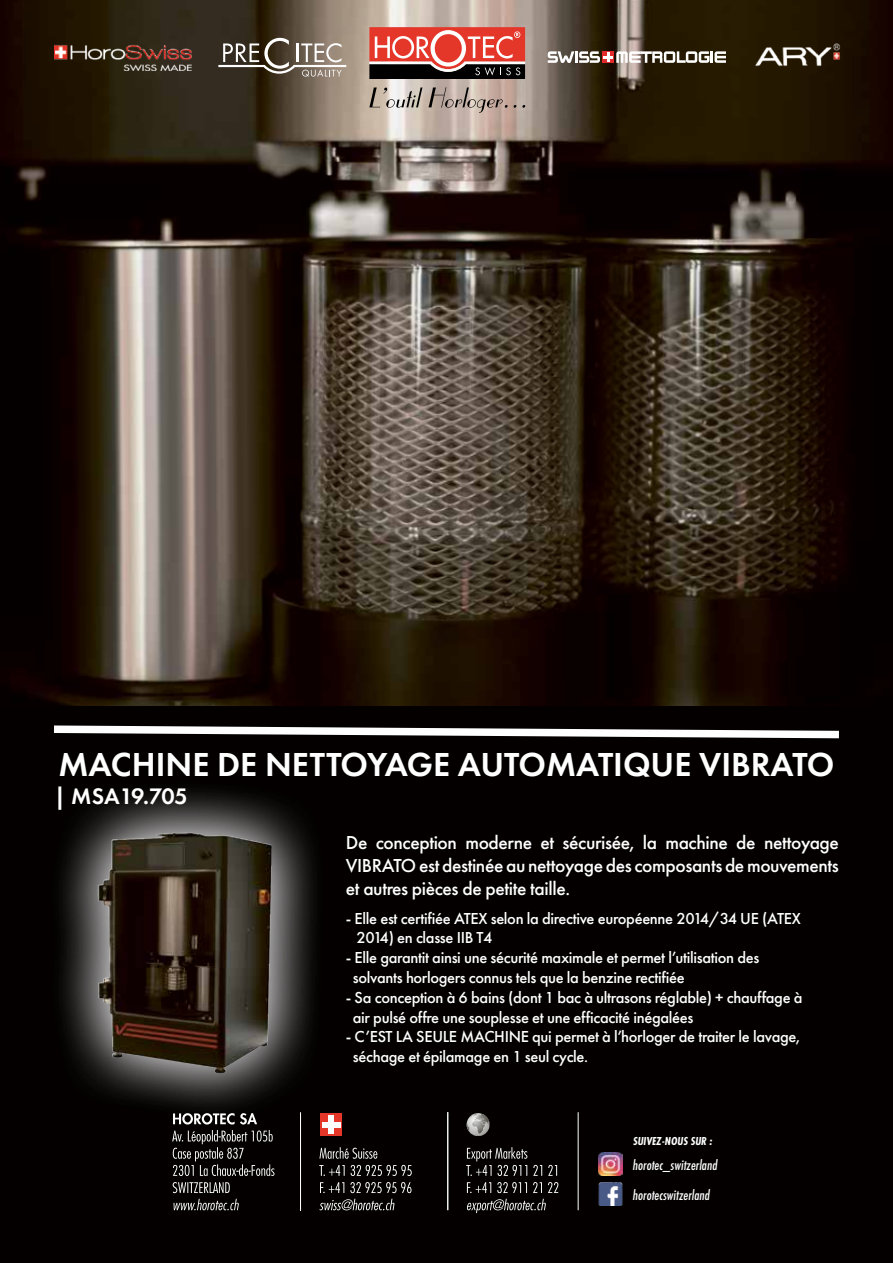
<style>
.page{position:relative;width:893px;height:1263px;background:#040000}
.page>*{position:absolute;margin:0;border:0;box-sizing:border-box;transform-origin:0 0}
.t1{font:600 34.5px "Futura PT";color:#fff}
.t2{font:600 23.25px "Futura PT";color:#fff}
.t3{font:500 19.5px/23.4px "Futura PT";letter-spacing:-.02em;color:#fff;text-align:justify}
.t4{font:500 16.5px/19.8px "Futura PT";letter-spacing:-.02em;color:#fff}
.t5{font:italic 500 15px "Futura PT Cond";color:#fff}
.t6{font:italic 700 12px "Futura PT Cond";color:#fff}
</style>
<div class="page">
<img style="left:0;top:0;width:893px;height:706px">
<svg style="left:369px;top:27px;width:156px;height:52px"></svg>
<svg style="left:428px;top:87px;width:88px;height:26px;background:#af9c93"></svg>
<svg style="left:369px;top:87px;width:53px;height:21px"></svg>
<img style="left:748px;top:42px;width:96px;height:30px">
<svg style="left:218px;top:38px;width:128px;height:39px;background:#7a7064"></svg>
<img style="left:54px;top:43px;width:143px;height:28px">
<svg style="left:548px;top:51px;width:178px;height:12px;background:#afa29a"></svg>
<hr style="left:300px;top:1113px;width:1px;height:98px;background:#fff">
<svg style="left:174px;top:1199px;width:65px;height:11px"></svg>
<svg style="left:173px;top:1182px;width:57px;height:11px"></svg>
<svg style="left:172px;top:1130px;width:103px;height:46px"></svg>
<svg style="left:173px;top:1123px;width:84px;height:1px"></svg>
<hr style="left:447px;top:1112px;width:1px;height:98px;background:#fff">
<svg style="left:320px;top:1199px;width:75px;height:11px"></svg>
<svg style="left:320px;top:1182px;width:91px;height:11px"></svg>
<svg style="left:319px;top:1165px;width:93px;height:11px"></svg>
<svg style="left:319px;top:1147px;width:58px;height:12px"></svg>
<div style="left:320px;top:1113px;width:22px;height:23px;background:#e5362a"></div>
<div style="left:322px;top:1122px;width:18px;height:5px;background:#fff"></div>
<div style="left:328px;top:1115px;width:6px;height:19px;background:#fff"></div>
<svg style="left:467px;top:1199px;width:79px;height:14px"></svg>
<svg style="left:467px;top:1182px;width:91px;height:11px"></svg>
<svg style="left:466px;top:1147px;width:91px;height:29px"></svg>
<svg style="left:467px;top:1113px;width:22px;height:23px"></svg>
<hr style="left:578px;top:1112px;width:1px;height:98px;background:#fff">
<img style="left:599px;top:1152px;width:23px;height:24px">
<img style="left:599px;top:1182px;width:23px;height:24px">
<svg style="left:54px;top:725px;width:785px;height:14px"></svg>
<div style="left:46px;top:779px;width:280px;height:344px;background:#fff;opacity:.75"></div>
<h1 class="t1" style="left:59px;top:742px;width:777px">MACHINE DE NETTOYAGE AUTOMATIQUE VIBRATO</h1>
<h2 class="t2" style="left:54px;top:782px;width:135px">| MSA19.705</h2>
<p class="t3" style="left:346px;top:830px;width:495px">De conception moderne et sécurisée, la machine de nettoyage VIBRATO est destinée au nettoyage des composants de mouvements et autres pièces de petite taille.</p>
<p class="t4" style="left:356px;top:908px;width:446px;text-indent:-11px">- Elle est certifiée ATEX selon la directive européenne 2014/34 UE (ATEX<br>2014) en classe IIB T4</p>
<p class="t4" style="left:353px;top:948px;width:408px;text-indent:-7px">- Elle garantit ainsi une sécurité maximale et permet l’utilisation des solvants horlogers connus tels que la benzine rectifiée</p>
<p class="t4" style="left:353px;top:987px;width:451px;text-indent:-7px">- Sa conception à 6 bains (dont 1 bac à ultrasons réglable) + chauffage à air pulsé offre une souplesse et une efficacité inégalées</p>
<p class="t4" style="left:353px;top:1027px;width:449px;text-indent:-7px">- C’EST LA SEULE MACHINE qui permet à l’horloger de traiter le lavage, séchage et épilamage en 1 seul cycle.</p>
<p class="t6" style="left:633px;top:1134px;width:81px">SUIVEZ-NOUS SUR :</p>
<p class="t5" style="left:633px;top:1156px;width:86px">horotec_switzerland</p>
<p class="t5" style="left:633px;top:1186px;width:79px">horotecswitzerland</p>
</div>
